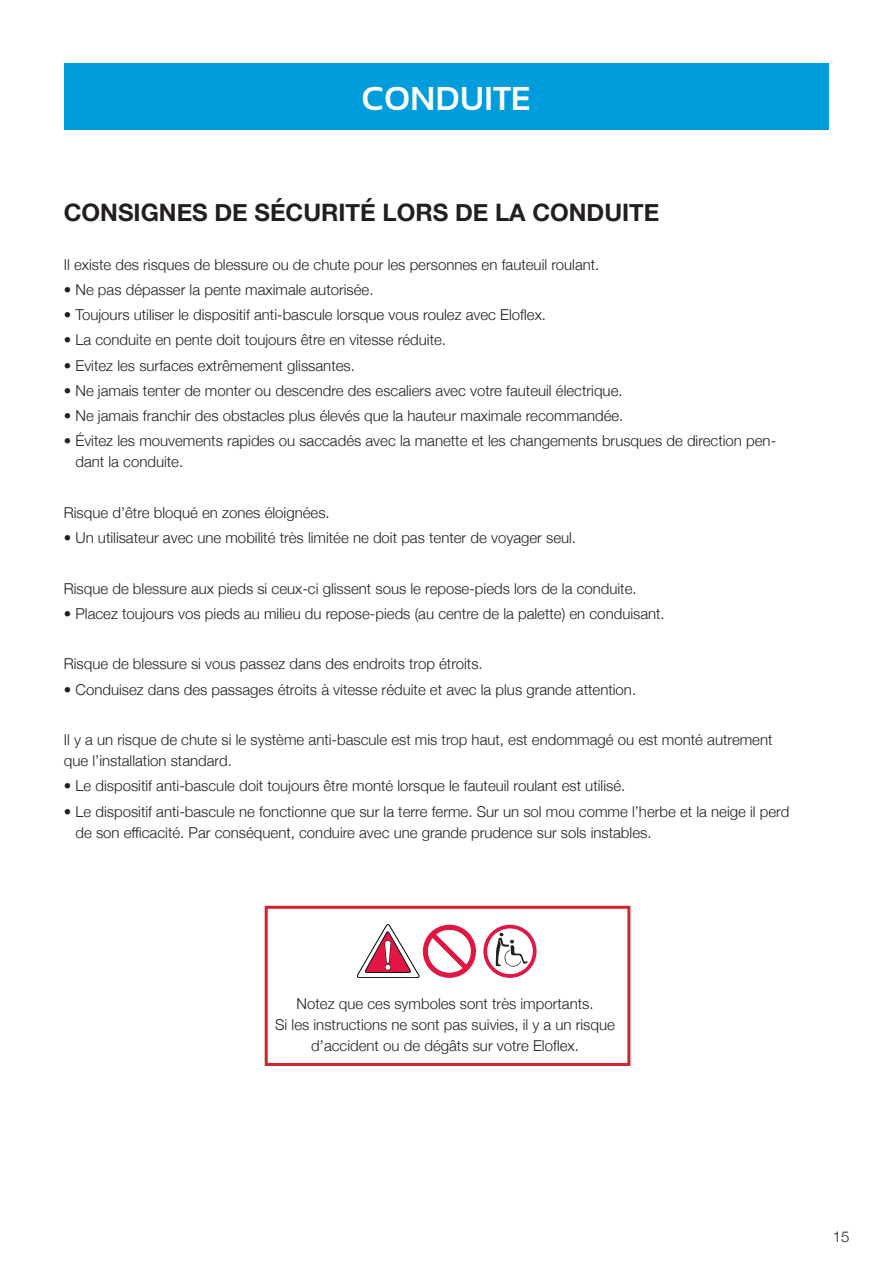
<style>
.page{position:relative;width:893px;height:1263px;background:#fff}
.page>*{position:absolute;margin:0;border:0;box-sizing:border-box;transform-origin:0 0}
.t1{font:700 33px "Sansation";color:#fff}
.t2{font:700 24px "Helvetica Neue";color:#231f20}
.t3{font:300 15px/21px "Helvetica Neue";color:#231f20}
</style>
<div class="page">
<div style="left:65px;top:64px;width:764px;height:66px;background:#009ddd"></div>
<div style="left:265px;top:906px;width:365px;height:160px;border:3px solid #d1232a"></div>
<svg style="left:357px;top:924px;width:119px;height:54px"></svg>
<svg style="left:483px;top:925px;width:54px;height:53px"></svg>
<h1 class="t1" style="left:362px;top:80px;width:171px">CONDUITE</h1>
<h2 class="t2" style="left:64px;top:193px;width:597px">CONSIGNES DE SÉCURITÉ LORS DE LA CONDUITE</h2>
<p class="t3" style="left:64px;top:253px;width:537px">Il existe des risques de blessure ou de chute pour les personnes en fauteuil roulant.</p>
<p class="t3" style="left:64px;top:278px;width:311px">• Ne pas dépasser la pente maximale autorisée.</p>
<p class="t3" style="left:64px;top:303px;width:484px">• Toujours utiliser le dispositif anti-bascule lorsque vous roulez avec Eloflex.</p>
<p class="t3" style="left:64px;top:328px;width:384px">• La conduite en pente doit toujours être en vitesse réduite.</p>
<p class="t3" style="left:64px;top:354px;width:293px">• Evitez les surfaces extrêmement glissantes.</p>
<p class="t3" style="left:64px;top:379px;width:560px">• Ne jamais tenter de monter ou descendre des escaliers avec votre fauteuil électrique.</p>
<p class="t3" style="left:64px;top:404px;width:561px">• Ne jamais franchir des obstacles plus élevés que la hauteur maximale recommandée.</p>
<p class="t3" style="left:75px;top:429px;width:702px;text-indent:-12px">• Évitez les mouvements rapides ou saccadés avec la manette et les changements brusques de direction pen&shy;dant la conduite.</p>
<p class="t3" style="left:64px;top:501px;width:267px">Risque d’être bloqué en zones éloignées.</p>
<p class="t3" style="left:64px;top:526px;width:514px">• Un utilisateur avec une mobilité très limitée ne doit pas tenter de voyager seul.</p>
<p class="t3" style="left:64px;top:577px;width:574px">Risque de blessure aux pieds si ceux-ci glissent sous le repose-pieds lors de la conduite.</p>
<p class="t3" style="left:64px;top:602px;width:602px">• Placez toujours vos pieds au milieu du repose-pieds (au centre de la palette) en conduisant.</p>
<p class="t3" style="left:64px;top:652px;width:420px">Risque de blessure si vous passez dans des endroits trop étroits.</p>
<p class="t3" style="left:64px;top:678px;width:574px">• Conduisez dans des passages étroits à vitesse réduite et avec la plus grande attention.</p>
<p class="t3" style="left:64px;top:728px;width:710px">Il y a un risque de chute si le système anti-bascule est mis trop haut, est endommagé ou est monté autrement que l’installation standard.</p>
<p class="t3" style="left:64px;top:774px;width:563px">• Le dispositif anti-bascule doit toujours être monté lorsque le fauteuil roulant est utilisé.</p>
<p class="t3" style="left:75px;top:800px;width:715px;text-indent:-12px">• Le dispositif anti-bascule ne fonctionne que sur la terre ferme. Sur un sol mou comme l’herbe et la neige il perd de son efficacité. Par conséquent, conduire avec une grande prudence sur sols instables.</p>
<p class="t3" style="left:275px;top:991px;width:341px;text-align:center">Notez que ces symboles sont très importants.<br>Si les instructions ne sont pas suivies, il y a un risque d’accident ou de dégâts sur votre Eloflex.</p>
<p class="t3" style="left:833px;top:1225px;width:18px">15</p>
</div>
